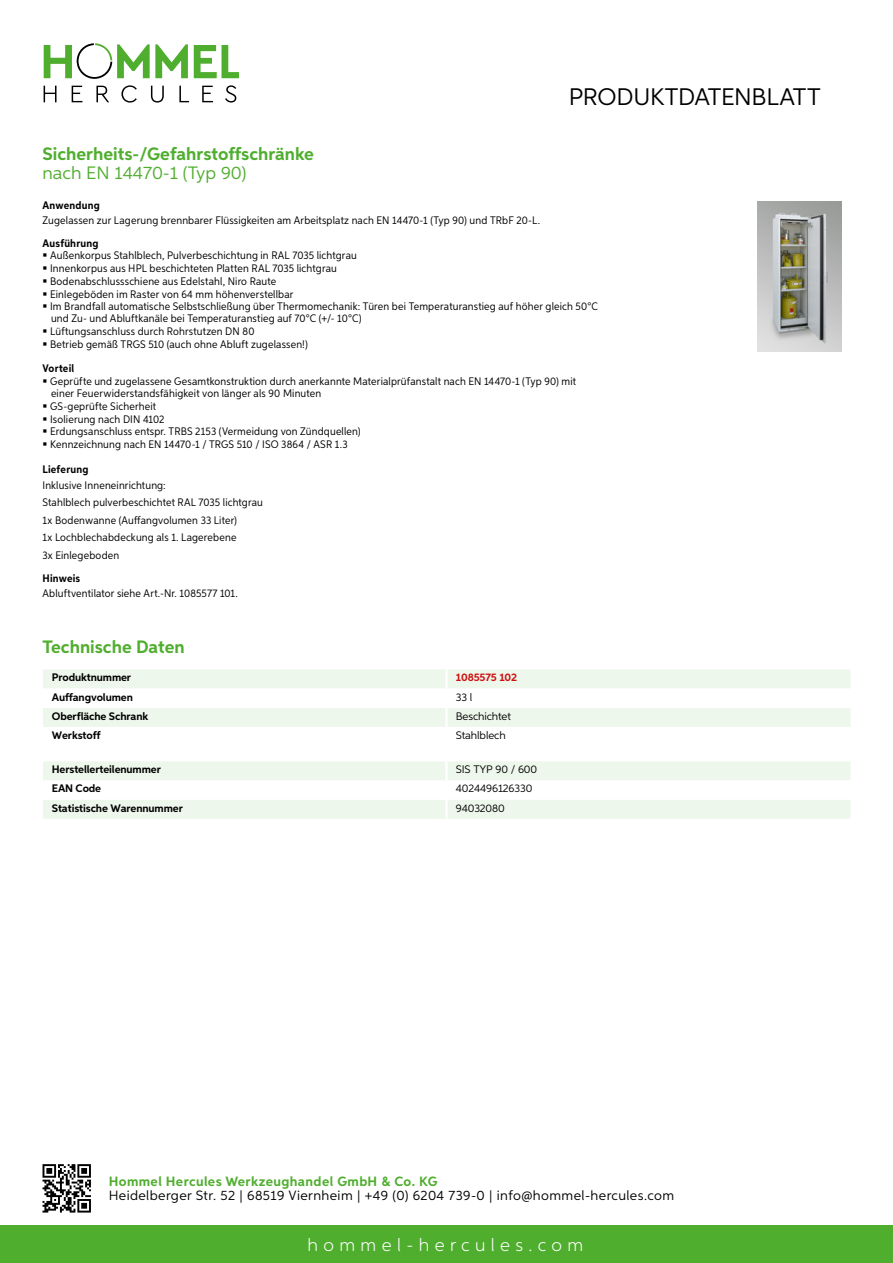
<style>
.page{position:relative;width:893px;height:1263px;background:#fff}
.page>*{position:absolute;margin:0;border:0;box-sizing:border-box;transform-origin:0 0}
.t1{font:24px "Aspira";letter-spacing:-.01em;color:#000}
.t2{font:700 18px "Aspira";color:#50ae2f}
.t3{font:18px "Aspira";color:#50ae2f}
.t4{font:300 18px "Aspira";letter-spacing:.3em;color:#fff}
.t5{font:13.5px "Aspira";letter-spacing:.03em;color:#000}
.t6{font:700 13.5px "Aspira";letter-spacing:.03em;color:#50ae2f}
.t7{font:10.95px/12.6px "Aspira Nar";letter-spacing:.015em;color:#000}
.t8{font:700 10.95px "Aspira";letter-spacing:-.01em;color:#000}
.t9{font:10.95px "Aspira";letter-spacing:-.01em;color:#000}
.t10{font:700 10.95px "Aspira Nar";letter-spacing:.02em;color:#000}
.t11{font:700 10.95px "Aspira";letter-spacing:-.01em;color:#cd1013}
</style>
<div class="page">
<div style="left:0;top:1226px;width:893px;height:37px;background:#50ae2f"></div>
<svg style="left:43px;top:1164px;width:48px;height:48px"></svg>
<svg style="left:194px;top:45px;width:45px;height:33px"></svg>
<svg style="left:44px;top:43px;width:144px;height:36px"></svg>
<svg style="left:44px;top:86px;width:13px;height:16px"></svg>
<svg style="left:72px;top:86px;width:10px;height:16px"></svg>
<svg style="left:96px;top:86px;width:13px;height:16px"></svg>
<svg style="left:121px;top:85px;width:16px;height:18px"></svg>
<svg style="left:151px;top:86px;width:13px;height:17px"></svg>
<svg style="left:179px;top:86px;width:10px;height:16px"></svg>
<svg style="left:202px;top:86px;width:11px;height:16px"></svg>
<svg style="left:225px;top:85px;width:11px;height:18px"></svg>
<div style="left:43px;top:669px;width:807px;height:19px;background:#eef7eb"></div>
<div style="left:43px;top:708px;width:807px;height:19px;background:#eef7eb"></div>
<hr style="left:445px;top:669px;width:3px;height:20px;background:#fff">
<hr style="left:445px;top:708px;width:3px;height:19px;background:#fff">
<svg style="left:43px;top:761px;width:807px;height:58px"></svg>
<hr style="left:445px;top:800px;width:3px;height:19px;background:#fff">
<img style="left:757px;top:201px;width:85px;height:150px">
<h1 class="t1" style="left:569px;top:82px;width:253px">Produktdatenblatt</h1>
<h2 class="t2" style="left:43px;top:142px;width:273px">Sicherheits-/Gefahrstoffschränke</h2>
<h2 class="t3" style="left:43px;top:162px;width:205px">nach EN 14470-1 (Typ 90)</h2>
<p class="t10" style="left:43px;top:199px;width:59px">Anwendung</p>
<p class="t7" style="left:43px;top:214px;width:499px">Zugelassen zur Lagerung brennbarer Flüssigkeiten am Arbeitsplatz nach EN 14470-1 (Typ 90) und TRbF 20-L.</p>
<p class="t10" style="left:43px;top:236px;width:58px">Ausführung</p>
<p class="t7" style="left:50px;top:249px;width:549px">Außenkorpus Stahlblech, Pulverbeschichtung in RAL 7035 lichtgrau<br>Innenkorpus aus HPL beschichteten Platten RAL 7035 lichtgrau<br>Bodenabschlussschiene aus Edelstahl, Niro Raute<br>Einlegeböden im Raster von 64 mm höhenverstellbar<br>Im Brandfall automatische Selbstschließung über Thermomechanik: Türen bei Temperaturanstieg auf höher gleich 50°C und Zu- und Abluftkanäle bei Temperaturanstieg auf 70°C (+/- 10°C)<br>Lüftungsanschluss durch Rohrstutzen DN 80<br>Betrieb gemäß TRGS 510 (auch ohne Abluft zugelassen!)</p>
<p class="t10" style="left:43px;top:362px;width:33px">Vorteil</p>
<p class="t7" style="left:50px;top:375px;width:527px">Geprüfte und zugelassene Gesamtkonstruktion durch anerkannte Materialprüfanstalt nach EN 14470-1 (Typ 90) mit einer Feuerwiderstandsfähigkeit von länger als 90 Minuten<br>GS-geprüfte Sicherheit<br>Isolierung nach DIN 4102<br>Erdungsanschluss entspr. TRBS 2153 (Vermeidung von Zündquellen)<br>Kennzeichnung nach EN 14470-1 / TRGS 510 / ISO 3864 / ASR 1.3</p>
<p class="t10" style="left:43px;top:463px;width:47px">Lieferung</p>
<p class="t7" style="left:43px;top:476px;width:222px;line-height:17.5px">Inklusive Inneneinrichtung:<br>Stahlblech pulverbeschichtet RAL 7035 lichtgrau 1x Bodenwanne (Auffangvolumen 33 Liter)<br>1x Lochblechabdeckung als 1. Lagerebene<br>3x Einlegeboden</p>
<p class="t10" style="left:43px;top:571px;width:39px">Hinweis</p>
<p class="t7" style="left:43px;top:587px;width:197px">Abluftventilator siehe Art.-Nr. 1085577 101.</p>
<h2 class="t2" style="left:43px;top:635px;width:144px">Technische Daten</h2>
<p class="t8" style="left:52px;top:671px;width:81px">Produktnummer</p>
<p class="t11" style="left:456px;top:671px;width:63px">1085575 102</p>
<p class="t8" style="left:52px;top:690px;width:83px">Auffangvolumen</p>
<p class="t9" style="left:456px;top:690px;width:18px">33 l</p>
<p class="t8" style="left:52px;top:709px;width:98px">Oberfläche Schrank</p>
<p class="t9" style="left:456px;top:709px;width:57px">Beschichtet</p>
<p class="t8" style="left:52px;top:728px;width:50px">Werkstoff</p>
<p class="t9" style="left:456px;top:728px;width:51px">Stahlblech</p>
<p class="t8" style="left:52px;top:763px;width:111px">Herstellerteilenummer</p>
<p class="t9" style="left:456px;top:763px;width:83px">SIS TYP 90 / 600</p>
<p class="t8" style="left:52px;top:782px;width:51px">EAN Code</p>
<p class="t9" style="left:456px;top:782px;width:78px">4024496126330</p>
<p class="t8" style="left:52px;top:801px;width:132px">Statistische Warennummer</p>
<p class="t9" style="left:456px;top:801px;width:51px">94032080</p>
<p class="t6" style="left:109px;top:1172px;width:330px">Hommel Hercules Werkzeughandel GmbH &amp; Co. KG</p>
<p class="t5" style="left:109px;top:1187px;width:567px">Heidelberger Str. 52 | 68519 Viernheim | +49 (0) 6204 739-0 | info@hommel-hercules.com</p>
<h2 class="t4" style="left:307px;top:1234px;width:277px">hommel-hercules.com</h2>
</div>
